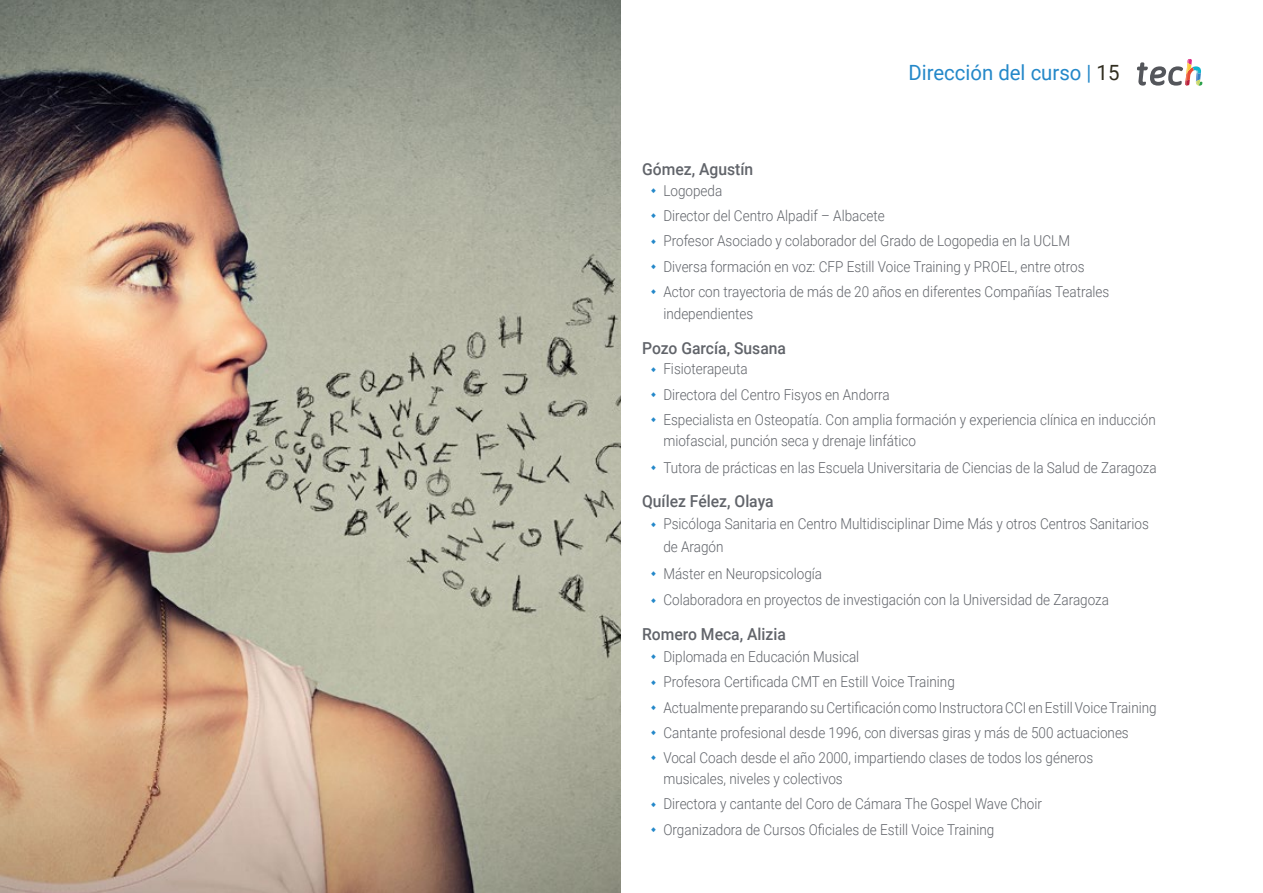
<style>
.page{position:relative;width:1263px;height:893px;background:#fff}
.page>*{position:absolute;margin:0;border:0;box-sizing:border-box;transform-origin:0 0}
.t1{font:21px "Roboto";color:#2488c9}
.t2{font:500 16.5px "Roboto";color:#61646a;scale:.95 1}
.t3{font:300 15px/25.2px "Roboto";color:#61646a;scale:.9 1}
.s1{color:#312e20}
</style>
<div class="page">
<img style="left:0;top:0;width:621px;height:893px">
<svg style="left:1137px;top:59px;width:65px;height:27px"></svg>
<h1 class="t1" style="left:908px;top:57px;width:213px">Dirección del curso | <span class="s1">15</span></h1>
<p class="t2" style="left:642px;top:157px;width:118px">Gómez, Agustín</p>
<p class="t3" style="left:663px;top:177px;width:497px">Logopeda<br>Director del Centro Alpadif – Albacete<br>Profesor Asociado y colaborador del Grado de Logopedia en la UCLM Diversa formación en voz: CFP Estill Voice Training y PROEL, entre otros Actor con trayectoria de más de 20 años en diferentes Compañías Teatrales</p>
<p class="t3" style="left:663px;top:301px;width:101px">independientes</p>
<p class="t2" style="left:642px;top:336px;width:153px">Pozo García, Susana</p>
<p class="t3" style="left:663px;top:356px;width:549px">Fisioterapeuta<br>Directora del Centro Fisyos en Andorra<br>Especialista en Osteopatía. Con amplia formación y experiencia clínica en inducción</p>
<p class="t3" style="left:663px;top:427px;width:550px;line-height:26.7px">miofascial, punción seca y drenaje linfático<br>Tutora de prácticas en las Escuela Universitaria de Ciencias de la Salud de Zaragoza</p>
<p class="t2" style="left:642px;top:490px;width:140px">Quílez Félez, Olaya</p>
<p class="t3" style="left:663px;top:512px;width:541px;line-height:22.5px">Psicóloga Sanitaria en Centro Multidisciplinar Dime Más y otros Centros Sanitarios de Aragón</p>
<p class="t3" style="left:663px;top:559px;width:497px;line-height:26.7px">Máster en Neuropsicología<br>Colaboradora en proyectos de investigación con la Universidad de Zaragoza</p>
<p class="t2" style="left:642px;top:622px;width:153px">Romero Meca, Alizia</p>
<p class="t3" style="left:663px;top:643px;width:550px">Diplomada en Educación Musical<br>Profesora Certificada CMT en Estill Voice Training<br>Actualmente preparando su Certificación como Instructora CCI en Estill Voice Training Cantante profesional desde 1996, con diversas giras y más de 500 actuaciones Vocal Coach desde el año 2000, impartiendo clases de todos los géneros</p>
<p class="t3" style="left:663px;top:765px;width:422px">musicales, niveles y colectivos<br>Directora y cantante del Coro de Cámara The Gospel Wave Choir<br>Organizadora de Cursos Oficiales de Estill Voice Training</p>
</div>
